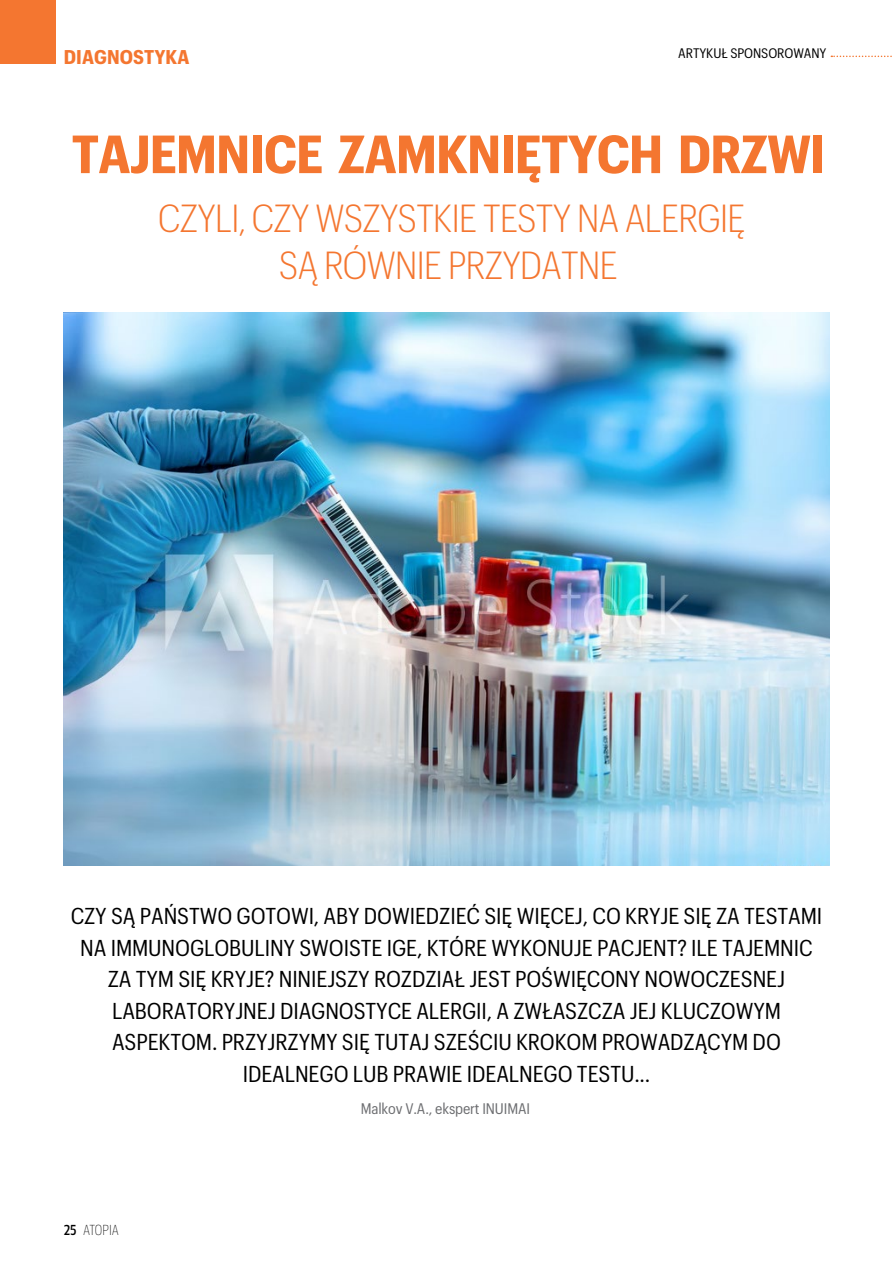
<style>
.page{position:relative;width:893px;height:1263px;background:#fff}
.page>*{position:absolute;margin:0;border:0;box-sizing:border-box;transform-origin:0 0}
.t1{font:700 52.5px "Graphik Compact";letter-spacing:-.015em;color:#f47630}
.t2{font:300 38.25px/46.7px "Graphik Compact";letter-spacing:-.015em;color:#f47630;text-align:center}
.t3{font:22.5px/31.5px "Graphik Compact";letter-spacing:-.005em;color:#000;text-align:center}
.t4{font:700 19.5px "Graphik Compact";letter-spacing:.005em;color:#f47630}
.t5{font:15px "Graphik Compact";color:#6d6e71}
.t6{font:13.5px "Graphik Compact";letter-spacing:-.005em;color:#000}
.t7{font:300 13.5px "Blockers 21 Narow";color:#000}
.s1{font-family:"Blockers 24 Narow";font-weight:500}
</style>
<div class="page">
<img style="left:64px;top:312px;width:765px;height:553px">
<div style="left:0;top:0;width:55px;height:63px;background:#f47630"></div>
<svg style="left:831px;top:56px;width:61px;height:1px"></svg>
<p class="t4" style="left:64px;top:42px;width:127px">DIAGNOSTYKA</p>
<p class="t6" style="left:678px;top:43px;width:8px">ARTYKU</p>
<p class="t6" style="left:721px;top:43px;width:107px">Ł SPONSOROWANY</p>
<h1 class="t1" style="left:72px;top:115px;width:749px">TAJEMNICE ZAMKNI ĘTYCH DRZWI</h1>
<h2 class="t2" style="left:158px;top:192px;width:589px">CZYLI, CZY WSZYSTKIE TESTY NA ALERGIĘ<br>SĄ RÓWNIE PRZYDATNE</h2>
<p class="t3" style="left:71px;top:899px;width:753px">CZY SĄ PAŃSTWO GOTOWI, ABY DOWIEDZIEĆ SIĘ WIĘCEJ, CO KRYJE SIĘ ZA TESTAMI NA IMMUNOGLOBULINY SWOISTE IGE, KTÓRE WYKONUJE PACJENT? I LE TAJEMNIC ZA TYM SIĘ KRYJE? NINIEJSZY ROZDZIAŁ JEST POŚWIĘCONY NOWOCZESNEJ LABORATORYJNEJ DIAGNOSTYCE ALERGII, A ZWŁASZCZA JEJ KLUCZOWYM ASPEKTOM. PRZYJRZYMY SIĘ TUTAJ SZEŚCIU KROKOM PROWADZĄCYM DO IDEALNEGO LUB PRAWIE IDEALNEGO TESTU...</p>
<p class="t7" style="left:64px;top:1222px;width:57px"><span class="s1">25</span> ATOPIA</p>
<p class="t5" style="left:361px;top:1098px;width:130px">MALKOV V.A., EKSPERT INUIMAI</p>
</div>
